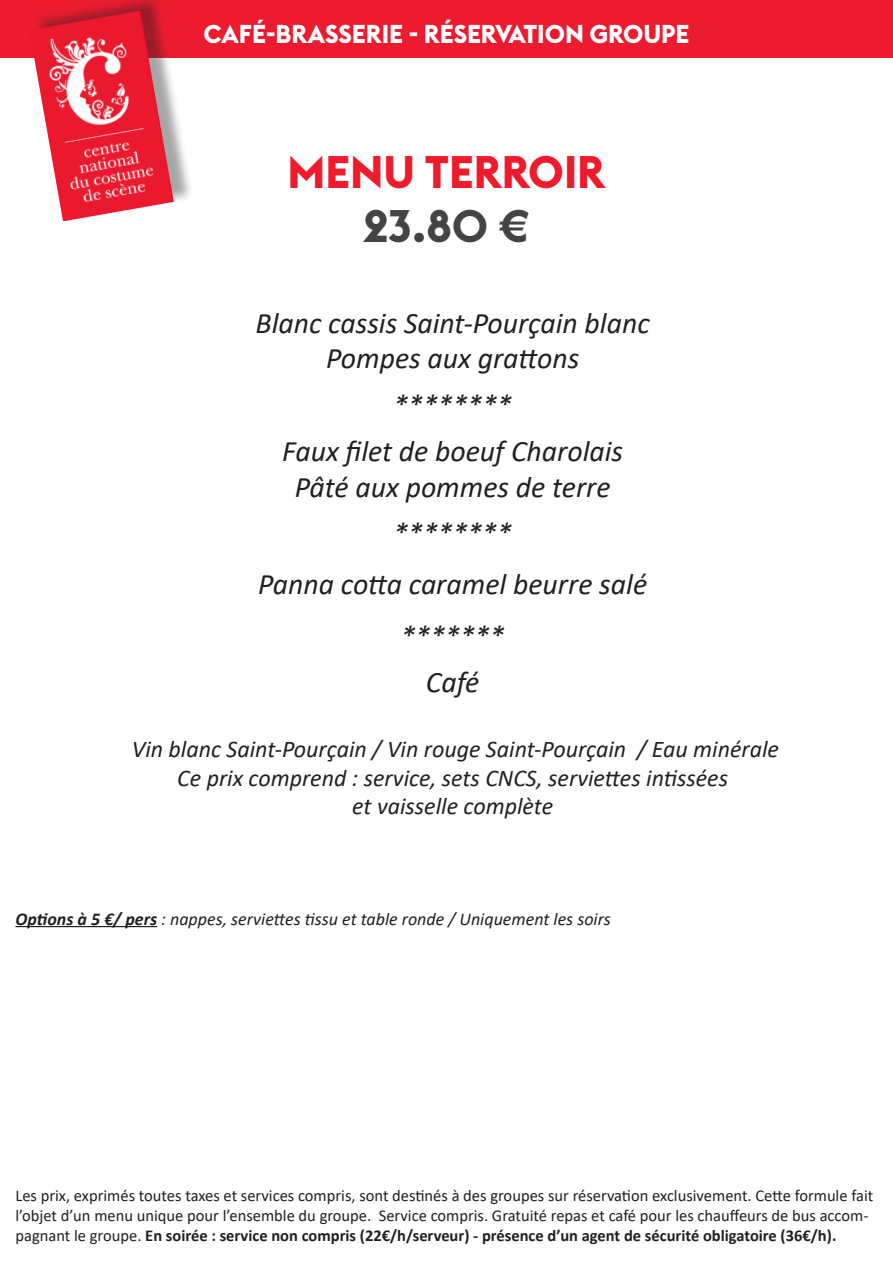
<style>
.page{position:relative;width:893px;height:1263px;background:#fff}
.page>*{position:absolute;margin:0;border:0;box-sizing:border-box;transform-origin:0 0}
.t1{font:700 45px "Euclid BP";color:#ee1b2d}
.t2{font:700 45px "Euclid BP";color:#444}
.t3{font:italic 29.7px/46.2px "Calibri";color:#231f20;text-align:center}
.t4{font:700 25.5px "Euclid BP";color:#fff}
.t5{font:italic 24px/28.8px "Calibri";color:#231f20;text-align:center}
.t6{font:italic 18px "Calibri";color:#231f20}
.t7{font:16.5px/19.8px "Calibri";color:#231f20}
.s1{font-weight:700}
</style>
<div class="page">
<div style="left:0;top:0;width:893px;height:57px;background:#ec1b30"></div>
<hr style="left:15px;top:926px;width:142px;height:1px;background:#231f20">
<div style="left:34px;top:0;width:160px;height:221px;background:#231f20;opacity:.4"></div>
<img style="left:29px;top:11px;width:145px;height:210px">
<h3 class="t4" style="left:204px;top:18px;width:487px">CAFÉ-BRASSERIE - RÉSERVATION GROUPE</h3>
<h1 class="t1" style="left:288px;top:143px;width:319px">MENU TERROIR</h1>
<h1 class="t2" style="left:363px;top:197px;width:168px">23.80 €</h1>
<h2 class="t3" style="left:256px;top:304px;width:396px;line-height:35.7px">Blanc cassis Saint-Pourçain blanc<br>Pompes aux grattons</h2>
<h2 class="t3" style="left:282px;top:380px;width:343px">********<br>Faux filet de boeuf Charolais</h2>
<h2 class="t3" style="left:295px;top:462px;width:317px">Pâté aux pommes de terre ********</h2>
<h2 class="t3" style="left:258px;top:557px;width:391px;line-height:51.4px">Panna cotta caramel beurre salé *******</h2>
<h2 class="t3" style="left:426px;top:658px;width:55px">Café</h2>
<h3 class="t5" style="left:132px;top:733px;width:649px">Vin blanc Saint-Pourçain / Vin rouge Saint-Pourçain / Eau minérale<br>Ce prix comprend : service, sets CNCS, serviettes intissées<br>et vaisselle complète</h3>
<p class="t6" style="left:15px;top:906px;width:597px"><span class="s1">Options à 5 €/ pers</span> : nappes, serviettes tissu et table ronde / Uniquement les soirs</p>
<p class="t7" style="left:15px;top:1185px;width:859px">Les prix, exprimés toutes taxes et services compris, sont destinés à des groupes sur réservation exclusivement. Cette formule fait l’objet d’un menu unique pour l’ensemble du groupe. Service compris. Gratuité repas et café pour les chauffeurs de bus accom&shy;pagnant le groupe. <span class="s1">En soirée : service non compris (22€/h/serveur) - présence d’un agent de sécurité obligatoire (36€/h).</span></p>
</div>
